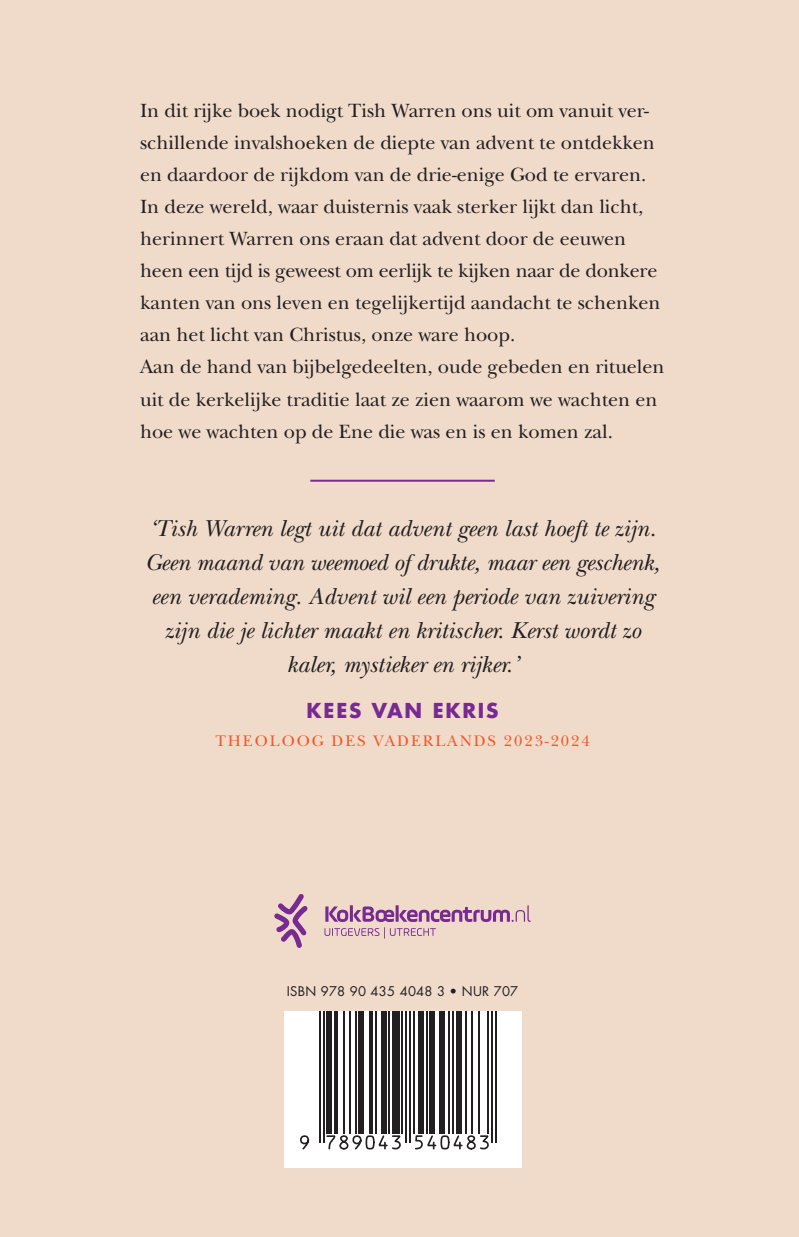
<style>
.page{position:relative;width:799px;height:1237px;background:#fff}
.page>*{position:absolute;margin:0;border:0;box-sizing:border-box;transform-origin:0 0}
.t1{font:italic 24px/34px "New Baskerville Std";color:#231f20;text-align:center}
.t2{font:20px/32px "New Baskerville Std";color:#231f20}
.t3{font:700 20px "Futura Std";letter-spacing:.09em;color:#772a91}
.t4{font:16px "New Baskerville Std";letter-spacing:.12em;color:#f15929}
.t5{font:13px "Futura Std";letter-spacing:.02em;color:#231f20}
</style>
<div class="page">
<div style="left:0;top:0;width:798px;height:1236px;background:#f0dbca"></div>
<hr style="left:310px;top:479px;width:184px;height:2px;background:#772a91">
<svg style="left:325px;top:905px;width:205px;height:16px"></svg>
<svg style="left:324px;top:927px;width:111px;height:11px"></svg>
<svg style="left:274px;top:894px;width:33px;height:53px"></svg>
<div style="left:283px;top:1010px;width:238px;height:157px;background:#fff"></div>
<hr style="left:319px;top:1010px;width:2px;height:132px;background:#231f20">
<hr style="left:322px;top:1010px;width:2px;height:132px;background:#231f20">
<div style="left:326px;top:1010px;width:6px;height:123px;background:#231f20"></div>
<hr style="left:334px;top:1010px;width:3px;height:123px;background:#231f20">
<hr style="left:343px;top:1010px;width:2px;height:123px;background:#231f20">
<hr style="left:349px;top:1010px;width:1px;height:123px;background:#231f20">
<hr style="left:354px;top:1010px;width:2px;height:123px;background:#231f20">
<div style="left:358px;top:1010px;width:6px;height:123px;background:#231f20"></div>
<hr style="left:369px;top:1010px;width:4px;height:123px;background:#231f20">
<hr style="left:375px;top:1010px;width:2px;height:123px;background:#231f20">
<div style="left:380px;top:1010px;width:6px;height:123px;background:#231f20"></div>
<hr style="left:388px;top:1010px;width:2px;height:123px;background:#231f20">
<div style="left:392px;top:1010px;width:7px;height:123px;background:#231f20"></div>
<hr style="left:401px;top:1010px;width:2px;height:123px;background:#231f20">
<hr style="left:405px;top:1010px;width:2px;height:132px;background:#231f20">
<hr style="left:408px;top:1010px;width:2px;height:132px;background:#231f20">
<hr style="left:412px;top:1010px;width:2px;height:123px;background:#231f20">
<div style="left:418px;top:1010px;width:5px;height:123px;background:#231f20"></div>
<hr style="left:425px;top:1010px;width:2px;height:123px;background:#231f20">
<div style="left:429px;top:1010px;width:6px;height:123px;background:#231f20"></div>
<div style="left:438px;top:1010px;width:6px;height:123px;background:#231f20"></div>
<hr style="left:448px;top:1010px;width:2px;height:123px;background:#231f20">
<hr style="left:452px;top:1010px;width:1px;height:123px;background:#231f20">
<div style="left:455px;top:1010px;width:6px;height:123px;background:#231f20"></div>
<hr style="left:465px;top:1010px;width:1px;height:123px;background:#231f20">
<hr style="left:470px;top:1010px;width:2px;height:123px;background:#231f20">
<hr style="left:478px;top:1010px;width:2px;height:123px;background:#231f20">
<hr style="left:487px;top:1010px;width:2px;height:123px;background:#231f20">
<hr style="left:491px;top:1010px;width:2px;height:132px;background:#231f20">
<hr style="left:495px;top:1010px;width:1px;height:132px;background:#231f20">
<svg style="left:300px;top:1135px;width:10px;height:15px"></svg>
<svg style="left:326px;top:1133px;width:75px;height:17px"></svg>
<svg style="left:414px;top:1133px;width:75px;height:17px"></svg>
<svg style="left:798px;top:0;width:1px;height:1237px"></svg>
<p class="t2" style="left:140px;top:95px;width:525px">In dit rijke boek nodigt Tish Warren ons uit om vanuit ver&shy;schillende invalshoeken de diepte van advent te ontdekken en daardoor de rijkdom van de drie-enige God te ervaren.<br>In deze wereld, waar duisternis vaak sterker lijkt dan licht, herinnert Warren ons eraan dat advent door de eeuwen heen een tijd is geweest om eerlijk te kijken naar de donkere kanten van ons leven en tegelijkertijd aandacht te schenken aan het licht van Christus, onze ware hoop.<br>Aan de hand van bijbelgedeelten, oude gebeden en rituelen uit de kerkelijke traditie laat ze zien waarom we wachten en hoe we wachten op de Ene die was en is en komen zal.</p>
<p class="t1" style="left:145px;top:511px;width:517px">‘Tish Warren legt uit dat advent geen last hoeft te zijn.<br>Geen maand van weemoed of drukte, maar een geschenk, een verademing. Advent wil een periode van zuivering zijn die je lichter maakt en kritischer. Kerst wordt zo kaler, mystieker en rijker.’</p>
<p class="t3" style="left:306px;top:696px;width:193px">KEES VAN EKRIS</p>
<p class="t4" style="left:215px;top:731px;width:376px">THEOLOOG DES VADERLANDS 2023-2024</p>
<p class="t5" style="left:287px;top:982px;width:233px">ISBN 978 90 435 4048 3 • NUR 707</p>
</div>
